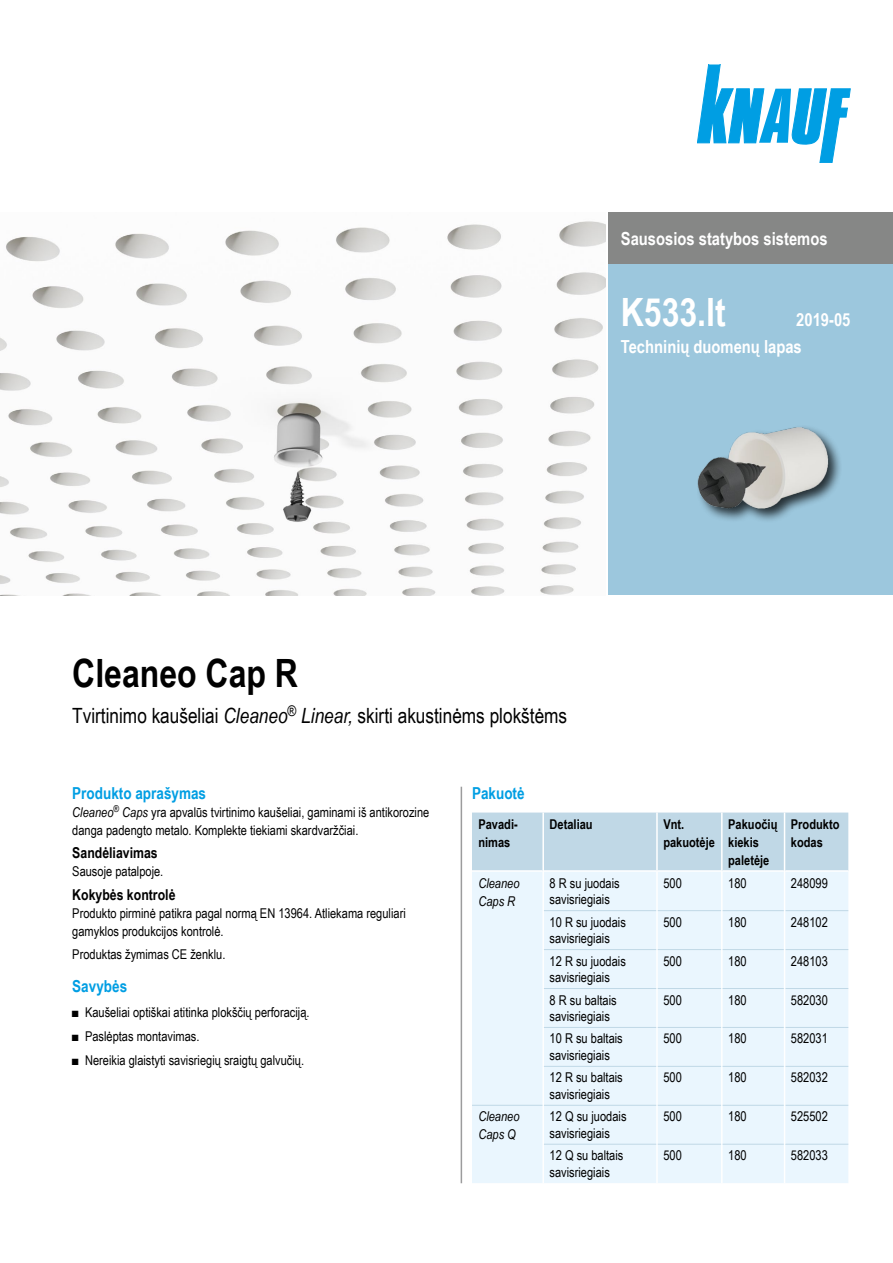
<style>
.page{position:relative;width:893px;height:1263px;background:#fff}
.page>*{position:absolute;margin:0;border:0;box-sizing:border-box;transform-origin:0 0}
.t1{font:700 39px "Arial Narrow";color:#000}
.t2{font:700 39px "Arial Narrow";color:#fff}
.t3{font:21px "Arial Narrow";color:#000}
.t4{font:700 18px "Arial Narrow";color:#fff}
.t5{font:700 16.5px "Arial Narrow";color:#009ee3}
.t6{font:700 15px "Arial Narrow";color:#000}
.t7{font:13.5px/16.5px "Arial Narrow";color:#000}
.t8{font:700 13.5px/18px "Arial Narrow";color:#000}
.t9{font:italic 13.5px/18px "Arial Narrow";color:#000}
.s1{font-style:italic}
</style>
<div class="page">
<div style="left:608px;top:213px;width:285px;height:382px;background:#9cc7dd"></div>
<div style="left:608px;top:213px;width:285px;height:51px;background:#868786"></div>
<img style="left:0;top:221px;width:606px;height:374px">
<svg style="left:697px;top:65px;width:154px;height:98px"></svg>
<hr style="left:461px;top:787px;width:1px;height:396px;background:#9c9c9d">
<div style="left:472px;top:812px;width:376px;height:58px;background:#c0d8e6"></div>
<div style="left:472px;top:872px;width:376px;height:311px;background:#eaf6fe"></div>
<hr style="left:542px;top:1105px;width:2px;height:39px;background:#fff">
<hr style="left:542px;top:1144px;width:2px;height:39px;background:#fff">
<hr style="left:542px;top:871px;width:2px;height:40px;background:#fff">
<hr style="left:542px;top:911px;width:2px;height:38px;background:#fff">
<hr style="left:542px;top:949px;width:2px;height:39px;background:#fff">
<hr style="left:542px;top:988px;width:2px;height:39px;background:#fff">
<hr style="left:542px;top:1027px;width:2px;height:39px;background:#fff">
<hr style="left:542px;top:1066px;width:2px;height:39px;background:#fff">
<hr style="left:472px;top:1105px;width:70px;height:1px;background:#c0d8e6">
<hr style="left:656px;top:1144px;width:2px;height:39px;background:#fff">
<hr style="left:721px;top:1144px;width:2px;height:39px;background:#fff">
<hr style="left:784px;top:1144px;width:1px;height:39px;background:#fff">
<hr style="left:785px;top:910px;width:63px;height:1px;background:#c0d8e6">
<hr style="left:785px;top:949px;width:63px;height:1px;background:#c0d8e6">
<hr style="left:785px;top:988px;width:63px;height:1px;background:#c0d8e6">
<hr style="left:785px;top:1027px;width:63px;height:1px;background:#c0d8e6">
<hr style="left:785px;top:1066px;width:63px;height:1px;background:#c0d8e6">
<hr style="left:785px;top:1105px;width:63px;height:1px;background:#c0d8e6">
<hr style="left:785px;top:1144px;width:63px;height:1px;background:#c0d8e6">
<hr style="left:656px;top:871px;width:2px;height:40px;background:#fff">
<hr style="left:721px;top:871px;width:2px;height:40px;background:#fff">
<hr style="left:784px;top:871px;width:1px;height:40px;background:#fff">
<hr style="left:656px;top:911px;width:2px;height:38px;background:#fff">
<hr style="left:721px;top:911px;width:2px;height:38px;background:#fff">
<hr style="left:784px;top:911px;width:1px;height:38px;background:#fff">
<hr style="left:656px;top:949px;width:2px;height:39px;background:#fff">
<hr style="left:721px;top:949px;width:2px;height:39px;background:#fff">
<hr style="left:784px;top:949px;width:1px;height:39px;background:#fff">
<hr style="left:656px;top:988px;width:2px;height:39px;background:#fff">
<hr style="left:721px;top:988px;width:2px;height:39px;background:#fff">
<hr style="left:784px;top:988px;width:1px;height:39px;background:#fff">
<hr style="left:656px;top:1027px;width:2px;height:39px;background:#fff">
<hr style="left:721px;top:1027px;width:2px;height:39px;background:#fff">
<hr style="left:784px;top:1027px;width:1px;height:39px;background:#fff">
<hr style="left:656px;top:1066px;width:2px;height:39px;background:#fff">
<hr style="left:721px;top:1066px;width:2px;height:39px;background:#fff">
<hr style="left:784px;top:1066px;width:1px;height:39px;background:#fff">
<hr style="left:656px;top:1105px;width:2px;height:39px;background:#fff">
<hr style="left:721px;top:1105px;width:2px;height:39px;background:#fff">
<hr style="left:784px;top:1105px;width:1px;height:39px;background:#fff">
<hr style="left:544px;top:910px;width:112px;height:1px;background:#c0d8e6">
<hr style="left:658px;top:910px;width:63px;height:1px;background:#c0d8e6">
<hr style="left:723px;top:910px;width:61px;height:1px;background:#c0d8e6">
<hr style="left:544px;top:949px;width:112px;height:1px;background:#c0d8e6">
<hr style="left:658px;top:949px;width:63px;height:1px;background:#c0d8e6">
<hr style="left:723px;top:949px;width:61px;height:1px;background:#c0d8e6">
<hr style="left:544px;top:988px;width:112px;height:1px;background:#c0d8e6">
<hr style="left:658px;top:988px;width:63px;height:1px;background:#c0d8e6">
<hr style="left:723px;top:988px;width:61px;height:1px;background:#c0d8e6">
<hr style="left:544px;top:1027px;width:112px;height:1px;background:#c0d8e6">
<hr style="left:658px;top:1027px;width:63px;height:1px;background:#c0d8e6">
<hr style="left:723px;top:1027px;width:61px;height:1px;background:#c0d8e6">
<hr style="left:544px;top:1066px;width:112px;height:1px;background:#c0d8e6">
<hr style="left:658px;top:1066px;width:63px;height:1px;background:#c0d8e6">
<hr style="left:723px;top:1066px;width:61px;height:1px;background:#c0d8e6">
<hr style="left:544px;top:1105px;width:112px;height:1px;background:#c0d8e6">
<hr style="left:658px;top:1105px;width:63px;height:1px;background:#c0d8e6">
<hr style="left:723px;top:1105px;width:61px;height:1px;background:#c0d8e6">
<hr style="left:544px;top:1144px;width:112px;height:1px;background:#c0d8e6">
<hr style="left:658px;top:1144px;width:63px;height:1px;background:#c0d8e6">
<hr style="left:723px;top:1144px;width:61px;height:1px;background:#c0d8e6">
<hr style="left:542px;top:812px;width:2px;height:59px;background:#fff">
<hr style="left:656px;top:812px;width:2px;height:59px;background:#fff">
<hr style="left:721px;top:812px;width:2px;height:59px;background:#fff">
<hr style="left:784px;top:812px;width:1px;height:59px;background:#fff">
<img style="left:697px;top:427px;width:143px;height:94px">
<h3 class="t4" style="left:621px;top:225px;width:208px">Sausosios statybos sistemos</h3>
<h1 class="t2" style="left:621px;top:282px;width:106px">K533.lt</h1>
<h3 class="t4" style="left:796px;top:306px;width:56px">2019-05</h3>
<h3 class="t4" style="left:621px;top:333px;width:183px">Techninių duomenų lapas</h3>
<h1 class="t1" style="left:72px;top:644px;width:227px">Cleaneo Cap R</h1>
<h2 class="t3" style="left:72px;top:700px;width:496px">Tvirtinimo kaušeliai <span class="s1">Cleaneo</span><sup>®</sup> <span class="s1">Linear,</span> skirti akustinėms plokštėms</h2>
<p class="t5" style="left:72px;top:780px;width:135px">Produkto aprašymas</p>
<p class="t7" style="left:72px;top:802px;width:359px;line-height:18px"><span class="s1">Cleaneo</span><sup>®</sup> <span class="s1">Caps</span> yra apvalūs tvirtinimo kaušeliai, gaminami iš antikorozine danga padengto metalo. Komplekte tiekiami skardvaržčiai.</p>
<p class="t6" style="left:72px;top:841px;width:87px">Sandėliavimas</p>
<p class="t7" style="left:72px;top:862px;width:93px">Sausoje patalpoje.</p>
<p class="t6" style="left:72px;top:883px;width:105px">Kokybės kontrolė</p>
<p class="t7" style="left:72px;top:903px;width:335px;line-height:18px">Produkto pirminė patikra pagal normą EN 13964. Atliekama reguliari gamyklos produkcijos kontrolė.</p>
<p class="t7" style="left:72px;top:945px;width:155px">Produktas žymimas CE ženklu.</p>
<p class="t5" style="left:72px;top:974px;width:56px">Savybės</p>
<p class="t7" style="left:72px;top:1003px;width:239px">■ Kaušeliai optiškai atitinka plokščių perforaciją.</p>
<p class="t7" style="left:72px;top:1027px;width:129px">■ Paslėptas montavimas.</p>
<p class="t7" style="left:72px;top:1052px;width:233px">■ Nereikia glaistyti savisriegių sraigtų galvučių.</p>
<p class="t5" style="left:472px;top:780px;width:54px">Pakuotė</p>
<p class="t8" style="left:478px;top:814px;width:41px">Pavadi&shy;nimas</p>
<p class="t8" style="left:550px;top:814px;width:45px">Detaliau</p>
<p class="t8" style="left:663px;top:814px;width:53px">Vnt. pakuotėje</p>
<p class="t8" style="left:728px;top:814px;width:51px">Pakuočių kiekis paletėje</p>
<p class="t8" style="left:791px;top:814px;width:50px">Produkto kodas</p>
<p class="t9" style="left:478px;top:874px;width:43px">Cleaneo<br>Caps R</p>
<p class="t7" style="left:550px;top:874px;width:72px">8 R su juodais savisriegiais</p>
<p class="t7" style="left:663px;top:874px;width:20px">500</p>
<p class="t7" style="left:728px;top:874px;width:20px">180</p>
<p class="t7" style="left:791px;top:874px;width:38px">248099</p>
<p class="t7" style="left:550px;top:913px;width:78px">10 R su juodais savisriegiais</p>
<p class="t7" style="left:663px;top:913px;width:20px">500</p>
<p class="t7" style="left:728px;top:913px;width:20px">180</p>
<p class="t7" style="left:791px;top:913px;width:38px">248102</p>
<p class="t7" style="left:550px;top:952px;width:78px">12 R su juodais savisriegiais</p>
<p class="t7" style="left:663px;top:952px;width:20px">500</p>
<p class="t7" style="left:728px;top:952px;width:20px">180</p>
<p class="t7" style="left:791px;top:952px;width:38px">248103</p>
<p class="t7" style="left:550px;top:991px;width:69px">8 R su baltais savisriegiais</p>
<p class="t7" style="left:663px;top:991px;width:20px">500</p>
<p class="t7" style="left:728px;top:991px;width:20px">180</p>
<p class="t7" style="left:791px;top:991px;width:38px">582030</p>
<p class="t7" style="left:550px;top:1030px;width:75px">10 R su baltais savisriegiais</p>
<p class="t7" style="left:663px;top:1030px;width:20px">500</p>
<p class="t7" style="left:728px;top:1030px;width:20px">180</p>
<p class="t7" style="left:791px;top:1030px;width:38px">582031</p>
<p class="t7" style="left:550px;top:1069px;width:75px">12 R su baltais savisriegiais</p>
<p class="t7" style="left:663px;top:1069px;width:20px">500</p>
<p class="t7" style="left:728px;top:1069px;width:20px">180</p>
<p class="t7" style="left:791px;top:1069px;width:38px">582032</p>
<p class="t9" style="left:478px;top:1107px;width:43px">Cleaneo<br>Caps Q</p>
<p class="t7" style="left:550px;top:1108px;width:78px">12 Q su juodais savisriegiais</p>
<p class="t7" style="left:663px;top:1108px;width:20px">500</p>
<p class="t7" style="left:728px;top:1108px;width:20px">180</p>
<p class="t7" style="left:791px;top:1108px;width:38px">525502</p>
<p class="t7" style="left:550px;top:1147px;width:75px">12 Q su baltais savisriegiais</p>
<p class="t7" style="left:663px;top:1147px;width:20px">500</p>
<p class="t7" style="left:728px;top:1147px;width:20px">180</p>
<p class="t7" style="left:791px;top:1147px;width:38px">582033</p>
</div>
